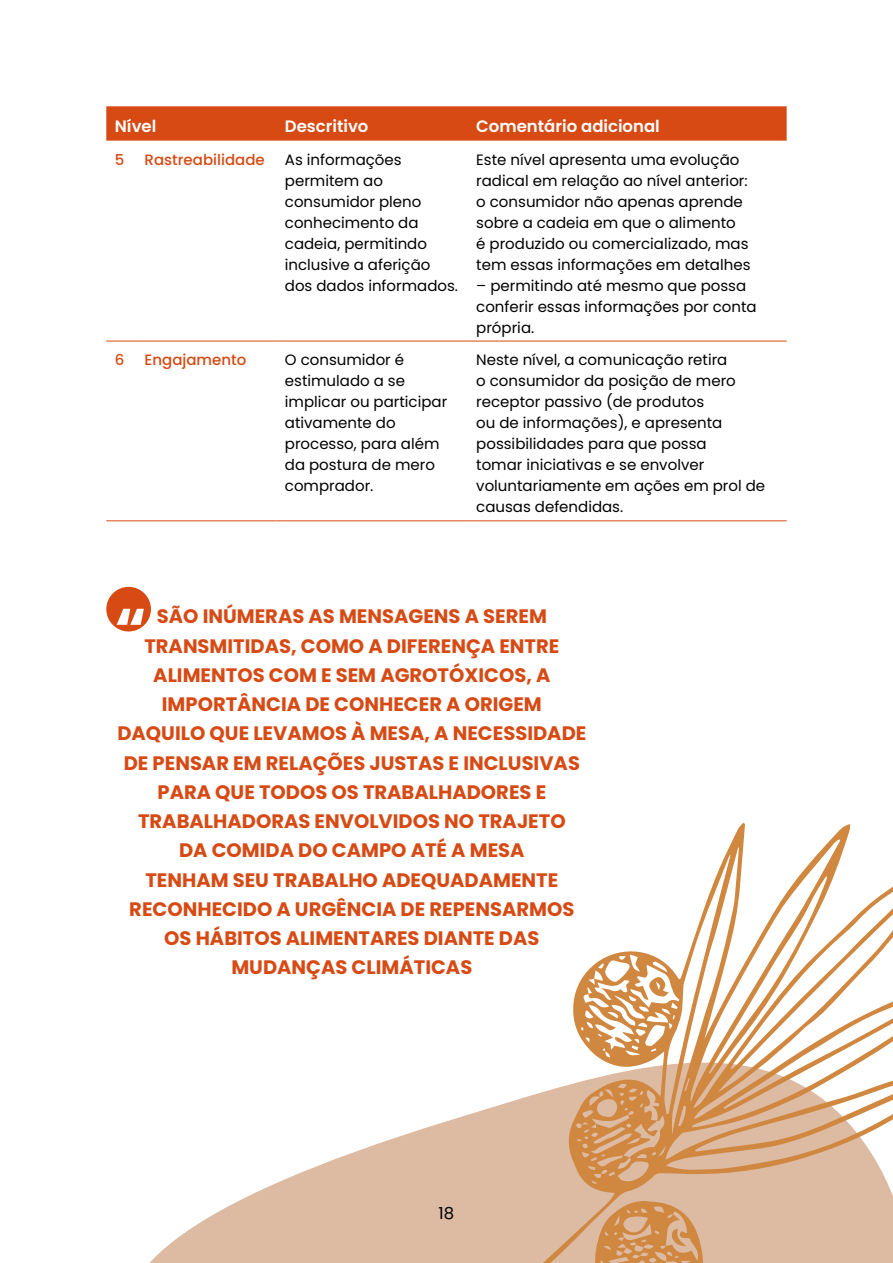
<style>
.page{position:relative;width:893px;height:1263px;background:#fff}
.page>*{position:absolute;margin:0;border:0;box-sizing:border-box;transform-origin:0 0}
.t1{font:700 59.85px "Poppins";color:#fff}
.t2{font:700 19.5px/29.2px "Poppins";color:#d74a14;text-align:center}
.t3{font:600 16.5px "Poppins";color:#fff}
.t4{font:16.5px "Poppins";color:#000}
.t5{font:15px/21px "Poppins";color:#000}
.t6{font:500 15px "Poppins";color:#d74a14}
</style>
<div class="page">
<div style="left:106px;top:106px;width:681px;height:35px;background:#d74a14"></div>
<hr style="left:106px;top:341px;width:30px;height:1px;background:#d74a14">
<hr style="left:136px;top:341px;width:140px;height:1px;background:#d74a14">
<hr style="left:276px;top:341px;width:192px;height:1px;background:#d74a14">
<hr style="left:468px;top:341px;width:319px;height:1px;background:#d74a14">
<hr style="left:106px;top:520px;width:30px;height:1px;background:#d74a14">
<hr style="left:136px;top:520px;width:140px;height:1px;background:#d74a14">
<hr style="left:276px;top:520px;width:192px;height:1px;background:#d74a14">
<hr style="left:468px;top:520px;width:319px;height:1px;background:#d74a14">
<div style="left:106px;top:587px;width:45px;height:44px;background:#d74a14;border-radius:50%"></div>
<svg style="left:149px;top:1100px;width:368px;height:163px;fill:#ddbaa2"></svg>
<svg style="left:517px;top:823px;width:376px;height:440px"></svg>
<svg style="left:648px;top:976px;width:21px;height:20px"></svg>
<svg style="left:592px;top:1199px;width:111px;height:64px"></svg>
<p class="t3" style="left:115px;top:117px;width:43px">Nível</p>
<p class="t3" style="left:285px;top:117px;width:85px">Descritivo</p>
<p class="t3" style="left:476px;top:117px;width:185px">Comentário adicional</p>
<p class="t6" style="left:115px;top:151px;width:11px">5</p>
<p class="t6" style="left:145px;top:151px;width:122px">Rastreabilidade</p>
<p class="t5" style="left:285px;top:149px;width:175px">As informações permitem ao consumidor pleno conhecimento da cadeia, permitindo inclusive a aferição dos dados informados.</p>
<p class="t5" style="left:476px;top:149px;width:276px">Este nível apresenta uma evolução radical em relação ao nível anterior: o consumidor não apenas aprende sobre a cadeia em que o alimento<br>é produzido ou comercializado, mas tem essas informações em detalhes</p>
<p class="t5" style="left:476px;top:275px;width:282px">– permitindo até mesmo que possa conferir essas informações por conta própria.</p>
<p class="t6" style="left:115px;top:351px;width:11px">6</p>
<p class="t6" style="left:145px;top:351px;width:103px">Engajamento</p>
<p class="t5" style="left:285px;top:350px;width:164px">O consumidor é estimulado a se implicar ou participar ativamente do processo, para além da postura de mero comprador.</p>
<p class="t5" style="left:476px;top:350px;width:291px">Neste nível, a comunicação retira<br>o consumidor da posição de mero receptor passivo (de produtos<br>ou de informações), e apresenta possibilidades para que possa<br>tomar iniciativas e se envolver voluntariamente em ações em prol de causas defendidas.</p>
<p class="t2" style="left:117px;top:602px;width:470px">SÃO INÚMERAS AS MENSAGENS A SEREM TRANSMITIDAS, COMO A DIFERENÇA ENTRE ALIMENTOS COM E SEM AGROTÓXICOS, A IMPORTÂNCIA DE CONHECER A ORIGEM DAQUILO QUE LEVAMOS À MESA, A NECESSIDADE DE PENSAR EM RELAÇÕES JUSTAS E INCLUSIVAS PARA QUE TODOS OS TRABALHADORES E TRABALHADORAS ENVOLVIDOS NO TRAJETO<br>DA COMIDA DO CAMPO ATÉ A MESA<br>TENHAM SEU TRABALHO ADEQUADAMENTE RECONHECIDO A URGÊNCIA DE REPENSARMOS OS HÁBITOS ALIMENTARES DIANTE DAS MUDANÇAS CLIMÁTICAS</p>
<h1 class="t1" style="left:114px;top:595px;width:34px">“</h1>
<p class="t4" style="left:439px;top:1203px;width:17px">18</p>
</div>
